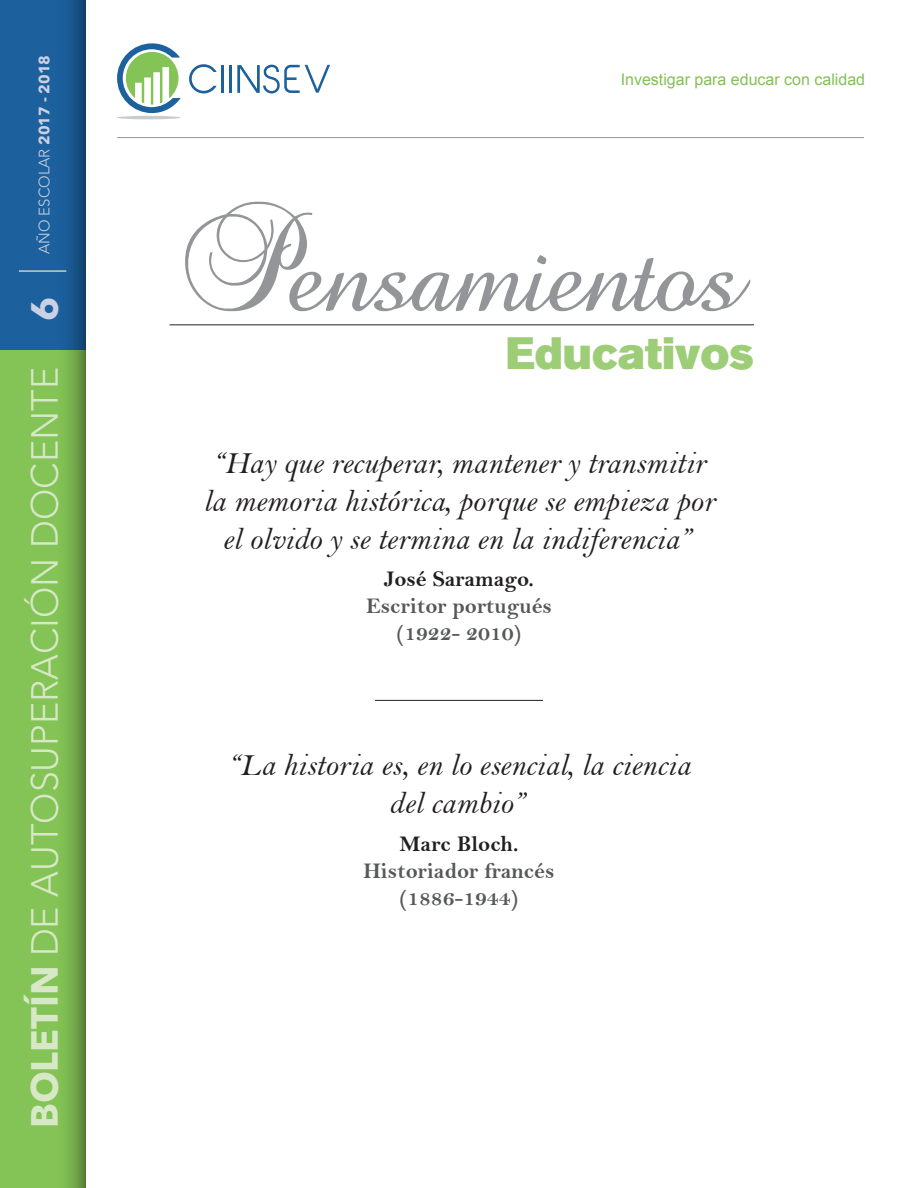
<style>
.page{position:relative;width:918px;height:1188px;background:#fff}
.page>*{position:absolute;margin:0;border:0;box-sizing:border-box;transform-origin:0 0}
.t1{font:70.05px "Baroque Script";color:#939598}
.t2{font:45px "Akzidenz Grotesk BQ Super";color:#9dcd76}
.t3{font:300 37.5px "Avenir LT Std";color:#d7e8c7}
.t4{font:31.5px/37.8px "Bell MT Italic";color:#231f20;text-align:center}
.t5{font:22.5px/27px "Bell MT Bold";color:#57585a;text-align:center}
.t6{font:22.5px "Bell MT Bold";color:#231f20}
.t7{font:16.05px "Arial";color:#84c056}
.t8{font:300 15px "Avenir LT Std";color:#cad1e4}
.s1{font-family:"Avenir Next LT Pro";font-weight:700}
.s2{font-family:"Avenir Next LT Pro";font-weight:700;color:#cad1e4}
</style>
<div class="page">
<svg style="left:117px;top:43px;width:64px;height:70px"></svg>
<hr style="left:117px;top:116px;width:64px;height:3px;background:#cacccb;border-radius:50%">
<hr style="left:221px;top:65px;width:3px;height:28px;background:#1c619d">
<hr style="left:229px;top:65px;width:3px;height:28px;background:#1c619d">
<svg style="left:237px;top:65px;width:93px;height:28px"></svg>
<svg style="left:189px;top:64px;width:28px;height:29px"></svg>
<div style="left:0;top:350px;width:85px;height:838px;background:#84c355"></div>
<div style="left:0;top:0;width:85px;height:350px;background:#1c619d"></div>
<svg style="left:66px;top:0;width:19px;height:1188px"></svg>
<hr style="left:117px;top:137px;width:747px;height:1px;background:#939598">
<hr style="left:19px;top:270px;width:47px;height:2px;background:#cacccb">
<hr style="left:375px;top:700px;width:168px;height:1px;background:#231f20">
<hr style="left:170px;top:325px;width:584px;height:1px;background:#231f20">
<p class="t8" style="left:35px;top:254px;width:200px;rotate:-90deg">año escolar <span class="s1">2017 - 2018</span></p>
<p class="t3" style="left:23px;top:1128px;width:833px;rotate:-90deg"><span class="s1">Boletín</span> de Autosuperación Docente <span class="s2">6</span></p>
<p class="t7" style="left:621px;top:69px;width:246px">Investigar para educar con calidad</p>
<h1 class="t1" style="left:184px;top:246px;width:557px">Pensamientos</h1>
<h2 class="t2" style="left:506px;top:327px;width:250px">Educativos</h2>
<p class="t4" style="left:203px;top:444px;width:513px">“Hay que recuperar, mantener y transmitir la memoria histórica, porque se empieza por el olvido y se termina en la indiferencia”</p>
<p class="t6" style="left:384px;top:566px;width:151px">José Saramago.</p>
<p class="t5" style="left:366px;top:593px;width:187px">Escritor portugués (1922- 2010)</p>
<p class="t4" style="left:228px;top:746px;width:464px">“La historia es, en lo esencial, la ciencia del cambio”</p>
<p class="t6" style="left:400px;top:831px;width:120px">Marc Bloch.</p>
<p class="t5" style="left:364px;top:857px;width:192px">Historiador francés (1886-1944)</p>
</div>
